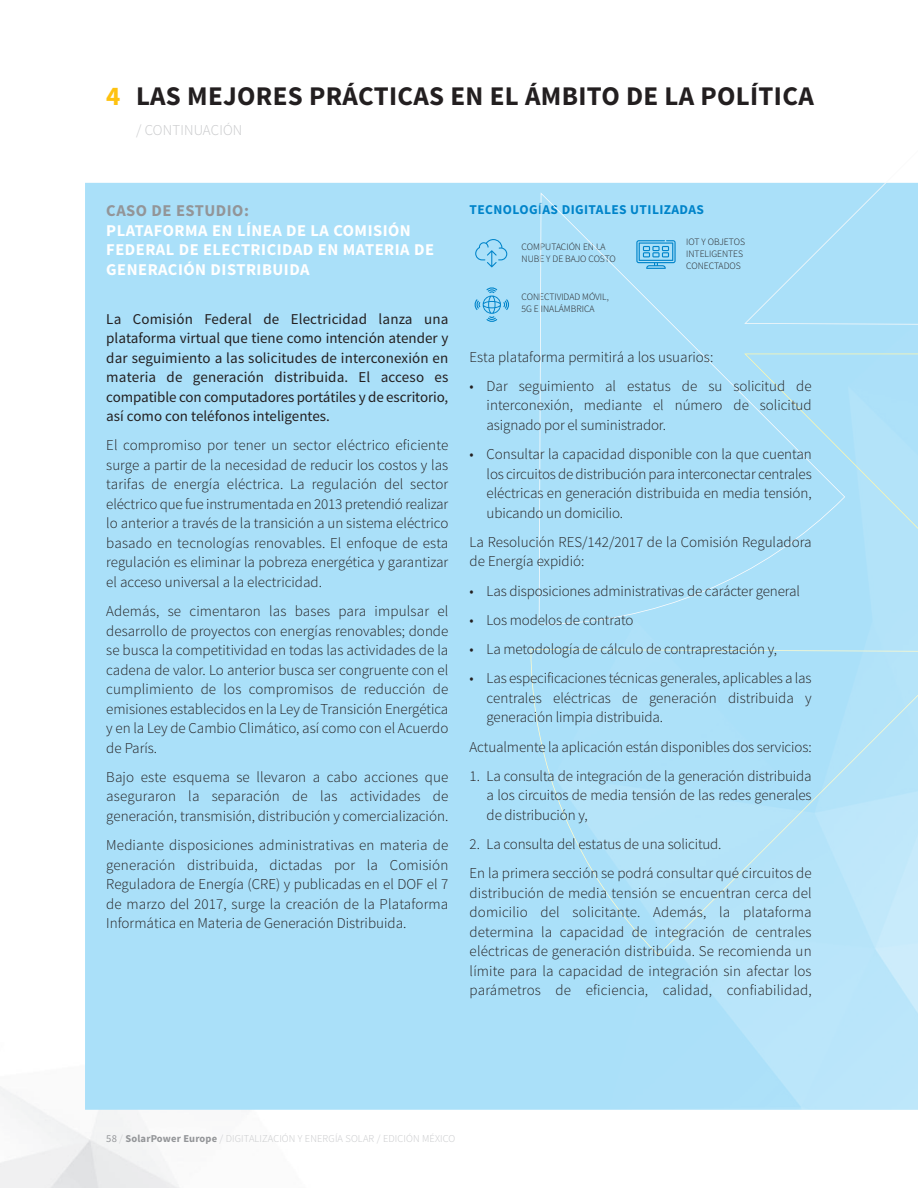
<style>
.page{position:relative;width:918px;height:1188px;background:#fff}
.page>*{position:absolute;margin:0;border:0;box-sizing:border-box;transform-origin:0 0}
.t1{font:700 27px "Source Sans Pro";letter-spacing:.015em;color:#231f20}
.t2{font:700 16.5px/19.5px "Source Sans Pro";letter-spacing:.03em;color:#fff}
.t3{font:300 15px/19.5px "Source Sans Pro";letter-spacing:-.01em;color:#231f20;text-align:justify}
.t4{font:15px/19.5px "Source Sans Pro";letter-spacing:-.005em;color:#231f20;text-align:justify}
.t5{font:300 15px "Source Sans Pro";letter-spacing:.01em;color:#c7c8ca}
.t6{font:700 13.5px "Source Sans Pro";letter-spacing:.03em;color:#0084ca}
.t7{font:300 10.5px "Source Sans Pro";letter-spacing:.015em;color:#c7c8ca}
.t8{font:300 9.75px/11.7px "Source Sans Pro";color:#231f20}
.s1{color:#fec210}
.s2{color:#939598}
.s3{font-weight:400;color:#939598}
.s4{font-weight:700;color:#939598}
</style>
<div class="page">
<div style="left:85px;top:183px;width:51px;height:927px;background:#aae0f9"></div>
<svg style="left:475px;top:239px;width:32px;height:28px"></svg>
<svg style="left:474px;top:287px;width:36px;height:36px"></svg>
<svg style="left:531px;top:649px;width:387px;height:307px;background:#b1e2f8"></svg>
<div style="left:744px;top:182px;width:174px;height:144px;background:#aae0f9"></div>
<div style="left:744px;top:354px;width:174px;height:307px;background:#b2e2f9"></div>
<div style="left:539px;top:192px;width:306px;height:433px;background:#aae0f9"></div>
<p class="t1" style="left:106px;top:86px;width:709px"><span class="s1">4</span> LAS MEJORES PRÁCTICAS EN EL ÁMBITO DE LA POLÍTICA</p>
<p class="t5" style="left:136px;top:125px;width:108px">/ CONTINUACIÓN</p>
<p class="t2" style="left:106px;top:203px;width:329px"><span class="s2">CASO DE ESTUDIO:<br></span>PLATAFORMA EN LÍNEA DE LA COMISIÓN<br>FEDERAL DE ELECTRICIDAD EN MATERIA DE<br>GENERACIÓN DISTRIBUIDA</p>
<p class="t4" style="left:106px;top:310px;width:344px">La Comisión Federal de Electricidad lanza una plataforma virtual que tiene como intención atender y dar seguimiento a las solicitudes de interconexión en materia de generación distribuida. El acceso es compatible con computadores portátiles y de escritorio, así como con teléfonos inteligentes.</p>
<p class="t3" style="left:106px;top:437px;width:344px">El compromiso por tener un sector eléctrico eficiente surge a partir de la necesidad de reducir los costos y las tarifas de energía eléctrica. La regulación del sector eléctrico que fue instrumentada en 2013 pretendió realizar lo anterior a través de la transición a un sistema eléctrico basado en tecnologías renovables. El enfoque de esta regulación es eliminar la pobreza energética y garantizar el acceso universal a la electricidad.</p>
<p class="t3" style="left:106px;top:603px;width:344px">Además, se cimentaron las bases para impulsar el desarrollo de proyectos con energías renovables; donde se busca la competitividad en todas las actividades de la cadena de valor. Lo anterior busca ser congruente con el cumplimiento de los compromisos de reducción de emisiones establecidos en la Ley de Transición Energética y en la Ley de Cambio Climático, así como con el Acuerdo de París.</p>
<p class="t3" style="left:106px;top:769px;width:344px">Bajo este esquema se llevaron a cabo acciones que aseguraron la separación de las actividades de generación, transmisión, distribución y comercialización.</p>
<p class="t3" style="left:106px;top:837px;width:344px">Mediante disposiciones administrativas en materia de generación distribuida, dictadas por la Comisión Reguladora de Energía (CRE) y publicadas en el DOF el 7 de marzo del 2017, surge la creación de la Plataforma Informática en Materia de Generación Distribuida.</p>
<p class="t6" style="left:470px;top:205px;width:236px">TECNOLOGÍAS DIGITALES UTILIZADAS</p>
<p class="t8" style="left:522px;top:242px;width:96px">COMPUTACIÓN EN LA<br>NUBE Y DE BAJO COSTO</p>
<p class="t8" style="left:522px;top:293px;width:89px">CONECTIVIDAD MÓVIL,<br>5G E INALÁMBRICA</p>
<p class="t8" style="left:686px;top:238px;width:60px">IOT Y OBJETOS<br>INTELIGENTES<br>CONECTADOS</p>
<p class="t3" style="left:470px;top:348px;width:245px">Esta plataforma permitirá a los usuarios:</p>
<p class="t3" style="left:487px;top:377px;width:327px;text-indent:-17px">• Dar seguimiento al estatus de su solicitud de interconexión, mediante el número de solicitud asignado por el suministrador.</p>
<p class="t3" style="left:487px;top:446px;width:327px;text-indent:-17px">• Consultar la capacidad disponible con la que cuentan los circuitos de distribución para interconectar centrales eléctricas en generación distribuida en media tensión, ubicando un domicilio.</p>
<p class="t3" style="left:470px;top:533px;width:344px">La Resolución RES/142/2017 de la Comisión Reguladora de Energía expidió:</p>
<p class="t3" style="left:470px;top:582px;width:332px">• Las disposiciones administrativas de carácter general</p>
<p class="t3" style="left:470px;top:611px;width:165px">• Los modelos de contrato</p>
<p class="t3" style="left:470px;top:641px;width:309px">• La metodología de cálculo de contraprestación y,</p>
<p class="t3" style="left:487px;top:670px;width:327px;text-indent:-17px">• Las especificaciones técnicas generales, aplicables a las centrales eléctricas de generación distribuida y generación limpia distribuida.</p>
<p class="t3" style="left:470px;top:738px;width:344px">Actualmente la aplicación están disponibles dos servicios:</p>
<p class="t3" style="left:487px;top:767px;width:327px;text-indent:-17px">1. La consulta de integración de la generación distribuida a los circuitos de media tensión de las redes generales de distribución y,</p>
<p class="t3" style="left:470px;top:836px;width:253px">2. La consulta del estatus de una solicitud.</p>
<p class="t3" style="left:470px;top:865px;width:344px">En la primera sección se podrá consultar qué circuitos de distribución de media tensión se encuentran cerca del domicilio del solicitante. Además, la plataforma determina la capacidad de integración de centrales eléctricas de generación distribuida. Se recomienda un límite para la capacidad de integración sin afectar los parámetros de eficiencia, calidad, confiabilidad,</p>
<p class="t7" style="left:106px;top:1134px;width:351px"><span class="s3">58</span> / <span class="s4">SolarPower Europe</span> / DIGITALIZACIÓN Y ENERGÍA SOLAR / EDICIÓN MÉXICO</p>
</div>
